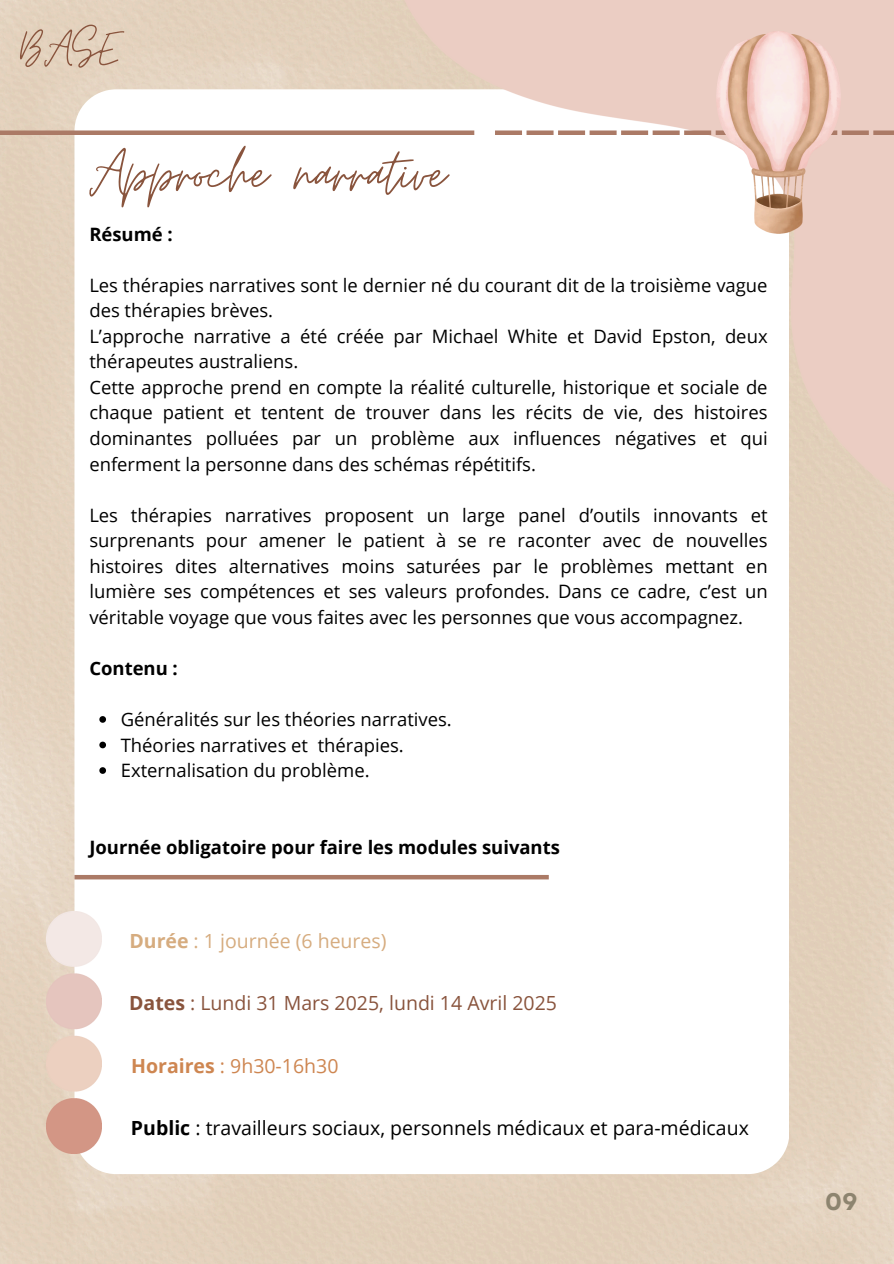
<style>
.page{position:relative;width:894px;height:1264px;background:#fff}
.page>*{position:absolute;margin:0;border:0;box-sizing:border-box;transform-origin:0 0}
.t1{font:69.9px "Moon Time";color:#89543d}
.t2{font:53.4px "Moon Time";color:#89543d}
.t3{font:700 24px "Garet";color:#8d846f}
.t4{font:19.5px "Open Sans";color:#000}
.t5{font:19.5px "Open Sans";color:#89543d}
.t6{font:19.5px "Open Sans";color:#d6ac7f}
.t7{font:19.5px "Open Sans";color:#ce8651}
.t8{font:18.45px/25.5px "Open Sans";color:#000}
.t9{font:700 18.45px "Open Sans";color:#000}
.s1{font-weight:700}
</style>
<div class="page">
<img style="left:47px;top:911px;width:55px;height:242px">
<div style="left:0;top:130px;width:474px;height:5px;background:#ab7a66"></div>
<svg style="left:495px;top:130px;width:398px;height:5px"></svg>
<hr style="left:74px;top:875px;width:474px;height:4px;background:#ab7a66">
<svg style="left:99px;top:716px;width:7px;height:6px"></svg>
<svg style="left:99px;top:741px;width:7px;height:7px"></svg>
<svg style="left:99px;top:767px;width:7px;height:6px"></svg>
<img style="left:716px;top:32px;width:124px;height:201px">
<h2 class="t2" style="left:20px;top:16px;width:101px">BASE</h2>
<h1 class="t1" style="left:89px;top:130px;width:358px">Approche narrative</h1>
<p class="t9" style="left:89px;top:221px;width:85px">Résumé :</p>
<p class="t8" style="left:89px;top:272px;width:679px">Les thérapies narratives sont le dernier né du courant dit de la troisième vague des thérapies brèves.<br>L’approche narrative a été créée par Michael White et David Epston, deux thérapeutes australiens.<br>Cette approche prend en compte la réalité culturelle, historique et sociale de chaque patient et tentent de trouver dans les récits de vie, des histoires dominantes polluées par un problème aux influences négatives et qui enferment la personne dans des schémas répétitifs.</p>
<p class="t8" style="left:89px;top:502px;width:679px;text-align:justify">Les thérapies narratives proposent un large panel d’outils innovants et surprenants pour amener le patient à se re raconter avec de nouvelles histoires dites alternatives moins saturées par le problèmes mettant en lumière ses compétences et ses valeurs profondes. Dans ce cadre, c’est un véritable voyage que vous faites avec les personnes que vous accompagnez.</p>
<p class="t9" style="left:89px;top:655px;width:90px">Contenu :</p>
<p class="t8" style="left:121px;top:706px;width:332px">Généralités sur les théories narratives.<br>Théories narratives et thérapies.<br>Externalisation du problème.</p>
<p class="t9" style="left:89px;top:834px;width:472px">Journée obligatoire pour faire les modules suivants</p>
<p class="t6" style="left:129px;top:926px;width:258px"><span class="s1">Durée</span> : 1 journée (6 heures)</p>
<p class="t5" style="left:129px;top:989px;width:429px"><span class="s1">Dates</span> : Lundi 31 Mars 2025, lundi 14 Avril 2025</p>
<p class="t7" style="left:131px;top:1051px;width:209px"><span class="s1">Horaires</span> : 9h30-16h30</p>
<p class="t4" style="left:131px;top:1114px;width:619px"><span class="s1">Public</span> : travailleurs sociaux, personnels médicaux et para-médicaux</p>
<h3 class="t3" style="left:825px;top:1183px;width:34px">09</h3>
</div>
